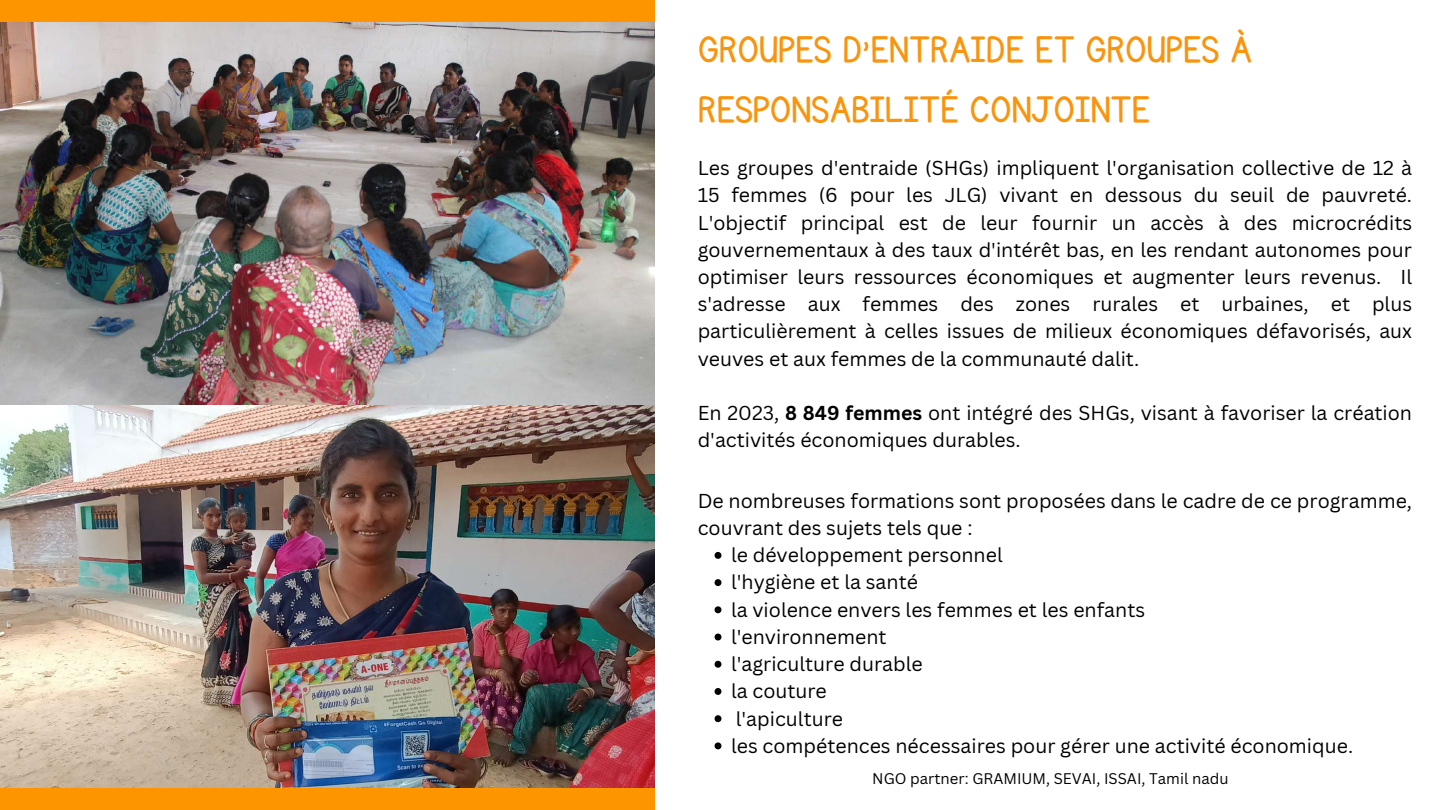
<style>
.page{position:relative;width:1440px;height:810px;background:#fff}
.page>*{position:absolute;margin:0;border:0;box-sizing:border-box;transform-origin:0 0}
.t1{font:43px/60px "KG Primary Penmanship";color:#f9940d}
.t2{font:19.6px/27.2px "Canva Sans";color:#000;text-align:justify}
.t3{font:15px "Canva Sans";color:#000}
.s1{font-weight:700}
</style>
<div class="page">
<div style="left:0;top:0;width:655px;height:46px;background:#fd9500"></div>
<img style="left:0;top:22px;width:655px;height:766px">
<div style="left:0;top:788px;width:655px;height:22px;background:#fd9500"></div>
<svg style="left:715px;top:552px;width:6px;height:7px"></svg>
<svg style="left:715px;top:579px;width:6px;height:7px"></svg>
<svg style="left:715px;top:606px;width:6px;height:7px"></svg>
<svg style="left:715px;top:634px;width:6px;height:6px"></svg>
<svg style="left:715px;top:661px;width:6px;height:7px"></svg>
<svg style="left:715px;top:688px;width:6px;height:7px"></svg>
<svg style="left:715px;top:715px;width:6px;height:7px"></svg>
<svg style="left:715px;top:742px;width:6px;height:7px"></svg>
<h1 class="t1" style="left:698px;top:20px;width:556px">GROUPES D'ENTRAIDE ET GROUPES À<br>RESPONSABILITÉ CONJOINTE</h1>
<p class="t2" style="left:698px;top:154px;width:716px">Les groupes d'entraide (SHGs) impliquent l'organisation collective de 12 à 15 femmes (6 pour les JLG) vivant en dessous du seuil de pauvreté.<br>L'objectif principal est de leur fournir un accès à des microcrédits gouvernementaux à des taux d'intérêt bas, en les rendant autonomes pour optimiser leurs ressources économiques et augmenter leurs revenus. Il s'adresse aux femmes des zones rurales et urbaines, et plus particulièrement à celles issues de milieux économiques défavorisés, aux veuves et aux femmes de la communauté dalit.</p>
<p class="t2" style="left:698px;top:399px;width:716px">En 2023, <span class="s1">8 849 femmes</span> ont intégré des SHGs, visant à favoriser la création d'activités économiques durables.</p>
<p class="t2" style="left:698px;top:487px;width:716px">De nombreuses formations sont proposées dans le cadre de ce programme,</p>
<p class="t2" style="left:698px;top:514px;width:276px">couvrant des sujets tels que :</p>
<p class="t2" style="left:731px;top:541px;width:273px">le développement personnel</p>
<p class="t2" style="left:731px;top:568px;width:188px">l'hygiène et la santé</p>
<p class="t2" style="left:731px;top:596px;width:416px">la violence envers les femmes et les enfants</p>
<p class="t2" style="left:731px;top:623px;width:157px">l'environnement</p>
<p class="t2" style="left:731px;top:650px;width:193px">l'agriculture durable</p>
<p class="t2" style="left:731px;top:677px;width:97px">la couture</p>
<p class="t2" style="left:736px;top:704px;width:109px">l'apiculture</p>
<p class="t2" style="left:731px;top:732px;width:624px">les compétences nécessaires pour gérer une activité économique.</p>
<p class="t3" style="left:872px;top:768px;width:358px">NGO partner: GRAMIUM, SEVAI, ISSAI, Tamil nadu</p>
</div>
